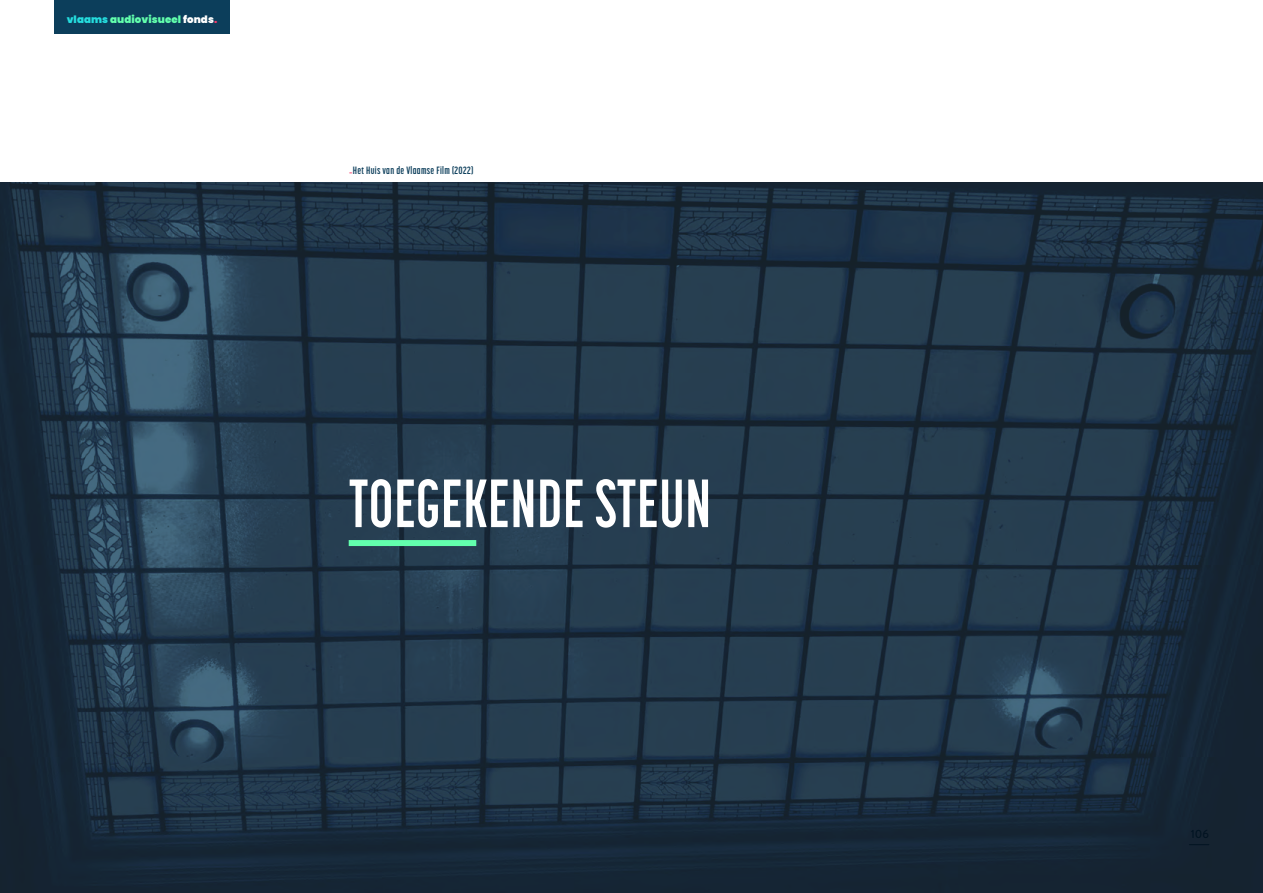
<style>
.page{position:relative;width:1263px;height:893px;background:#fff}
.page>*{position:absolute;margin:0;border:0;box-sizing:border-box;transform-origin:0 0}
.t1{font:700 67.5px "Korolev Compressed";letter-spacing:.01em;color:#fff;scale:.93 1}
.t2{font:700 10.5px "Korolev Compressed";letter-spacing:.03em;color:#0c3e5b}
.t3{font:900 10.2px "Poppins";letter-spacing:.01em;color:#62ffad}
.s1{color:#25ddde}
.s2{color:#fff}
.s3{color:#f93b6a}
.s4{font-family:"Teko";font-weight:500;color:#f93b6a}
</style>
<div class="page">
<div style="left:54px;top:0;width:176px;height:34px;background:#0c3e5b"></div>
<img style="left:0;top:183px;width:1263px;height:710px">
<div style="left:349px;top:540px;width:127px;height:6px;background:#62ffad"></div>
<p class="t3" style="left:67px;top:14px;width:152px"><span class="s1">vlaams</span> audiovisueel <span class="s2">fonds</span><span class="s3">.</span></p>
<p class="t2" style="left:349px;top:164px;width:126px"><span class="s4">-</span>Het Huis van de Vlaamse Film (2022)</p>
<h1 class="t1" style="left:349px;top:465px;width:391px">TOEGEKENDE STEUN</h1>
</div>
